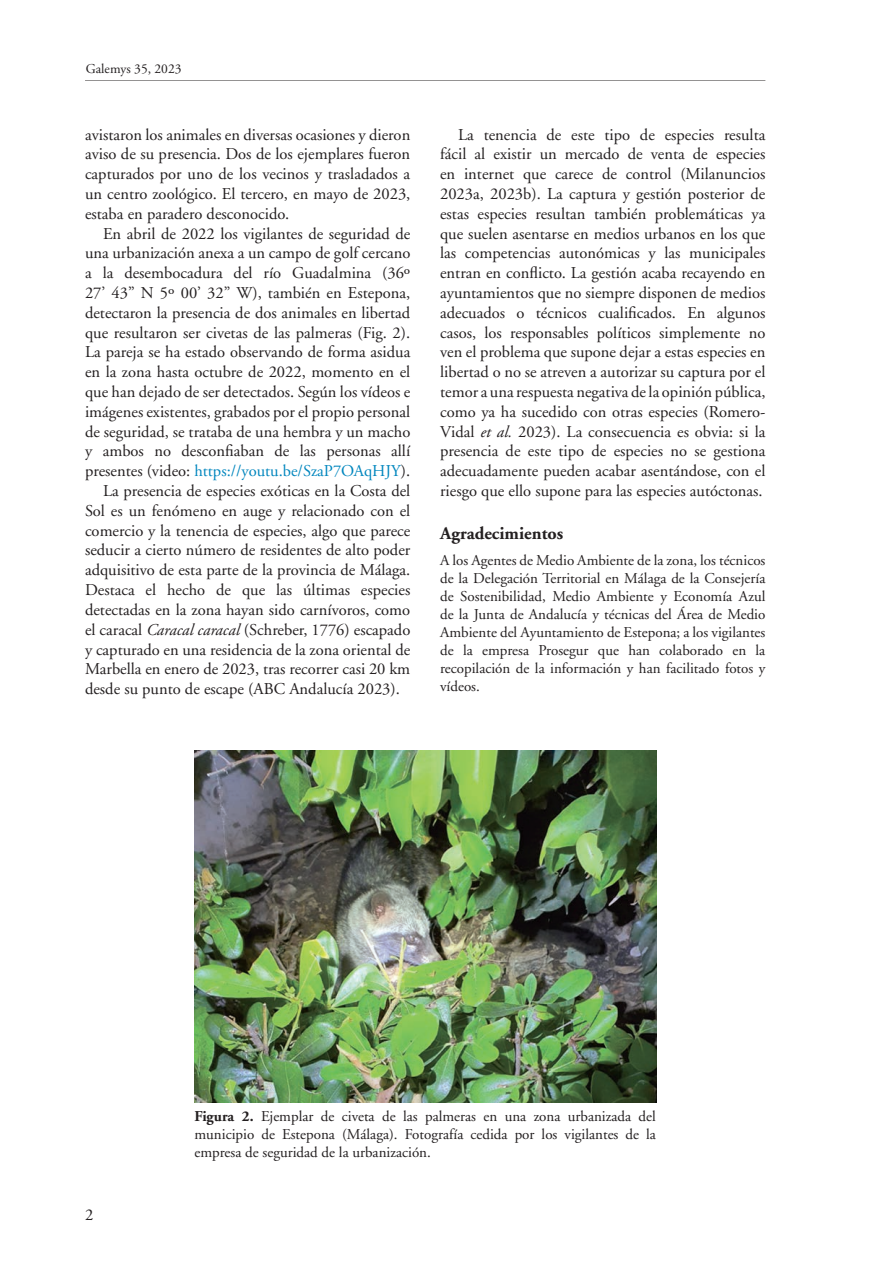
<style>
.page{position:relative;width:893px;height:1263px;background:#fff}
.page>*{position:absolute;margin:0;border:0;box-sizing:border-box;transform-origin:0 0}
.t1{font:700 18px "Adobe Garamond";color:#231f20}
.t2{font:16.5px/19.8px "Adobe Garamond";color:#231f20;text-align:justify}
.t3{font:16.5px "Adobe Garamond";color:#0086be}
.t4{font:15px/18px "Adobe Garamond";color:#231f20;text-align:justify}
.t5{font:13.5px "Adobe Garamond";color:#231f20}
.s1{color:#231f20}
.s2{font-style:italic}
.s3{font-weight:700}
</style>
<div class="page">
<hr style="left:85px;top:80px;width:680px;height:1px;background:#231f20">
<img style="left:194px;top:750px;width:462px;height:352px">
<p class="t5" style="left:86px;top:62px;width:97px">Galemys 35, 2023</p>
<p class="t2" style="left:85px;top:125px;width:327px">avistaron los animales en diversas ocasiones y dieron aviso de su presencia. Dos de los ejemplares fueron capturados por uno de los vecinos y trasladados a un centro zoológico. El tercero, en mayo de 2023, estaba en paradero desconocido.</p>
<p class="t2" style="left:103px;top:224px;width:309px">En abril de 2022 los vigilantes de seguridad de</p>
<p class="t2" style="left:85px;top:244px;width:327px">una urbanización anexa a un campo de golf cercano</p>
<p class="t2" style="left:85px;top:264px;width:327px">a la desembocadura del río Guadalmina (36º</p>
<p class="t2" style="left:85px;top:283px;width:327px">27’ 43” N 5º 00’ 32” W), también en Estepona,</p>
<p class="t2" style="left:85px;top:303px;width:327px">detectaron la presencia de dos animales en libertad</p>
<p class="t2" style="left:85px;top:323px;width:327px">que resultaron ser civetas de las palmeras (Fig. 2).</p>
<p class="t2" style="left:85px;top:343px;width:327px">La pareja se ha estado observando de forma asidua</p>
<p class="t2" style="left:85px;top:363px;width:327px">en la zona hasta octubre de 2022, momento en el</p>
<p class="t2" style="left:85px;top:382px;width:327px">que han dejado de ser detectados. Según los vídeos e</p>
<p class="t2" style="left:85px;top:402px;width:327px">imágenes existentes, grabados por el propio personal</p>
<p class="t2" style="left:85px;top:422px;width:327px">de seguridad, se trataba de una hembra y un macho</p>
<p class="t2" style="left:85px;top:442px;width:327px">y ambos no desconfiaban de las personas allí</p>
<p class="t3" style="left:85px;top:462px;width:327px"><span class="s1">presentes (video:</span> https://youtu.be/SzaP7OAqHJY<span class="s1">).</span></p>
<p class="t2" style="left:103px;top:481px;width:309px">La presencia de especies exóticas en la Costa del</p>
<p class="t2" style="left:85px;top:501px;width:327px">Sol es un fenómeno en auge y relacionado con el</p>
<p class="t2" style="left:85px;top:521px;width:327px">comercio y la tenencia de especies, algo que parece</p>
<p class="t2" style="left:85px;top:541px;width:327px">seducir a cierto número de residentes de alto poder</p>
<p class="t2" style="left:85px;top:561px;width:327px">adquisitivo de esta parte de la provincia de Málaga.</p>
<p class="t2" style="left:85px;top:580px;width:327px">Destaca el hecho de que las últimas especies</p>
<p class="t2" style="left:85px;top:600px;width:327px">detectadas en la zona hayan sido carnívoros, como</p>
<p class="t2" style="left:85px;top:620px;width:327px">el caracal <span class="s2">Caracal caracal</span> (Schreber, 1776) escapado</p>
<p class="t2" style="left:85px;top:640px;width:327px">y capturado en una residencia de la zona oriental de</p>
<p class="t2" style="left:85px;top:660px;width:327px">Marbella en enero de 2023, tras recorrer casi 20 km</p>
<p class="t2" style="left:85px;top:679px;width:316px">desde su punto de escape (ABC Andalucía 2023).</p>
<p class="t2" style="left:440px;top:125px;width:327px;text-indent:18px">La tenencia de este tipo de especies resulta fácil al existir un mercado de venta de especies en internet que carece de control (Milanuncios 2023a, 2023b). La captura y gestión posterior de estas especies resultan también problemáticas ya que suelen asentarse en medios urbanos en los que las competencias autonómicas y las municipales entran en conflicto. La gestión acaba recayendo en ayuntamientos que no siempre disponen de medios adecuados o técnicos cualificados. En algunos casos, los responsables políticos simplemente no ven el problema que supone dejar a estas especies en libertad o no se atreven a autorizar su captura por el temor a una respuesta negativa de la opinión pública, como ya ha sucedido con otras especies (Romero-Vidal <span class="s2">et al.</span> 2023). La consecuencia es obvia: si la presencia de este tipo de especies no se gestiona adecuadamente pueden acabar asentándose, con el riesgo que ello supone para las especies autóctonas.</p>
<p class="t1" style="left:440px;top:523px;width:125px">Agradecimientos</p>
<p class="t4" style="left:440px;top:552px;width:327px">A los Agentes de Medio Ambiente de la zona, los técnicos de la Delegación Territorial en Málaga de la Consejería de Sostenibilidad, Medio Ambiente y Economía Azul de la Junta de Andalucía y técnicas del Área de Medio Ambiente del Ayuntamiento de Estepona; a los vigilantes de la empresa Prosegur que han colaborado en la recopilación de la información y han facilitado fotos y vídeos.</p>
<p class="t2" style="left:85px;top:1206px;width:10px">2</p>
<p class="t4" style="left:194px;top:1107px;width:463px"><span class="s3">Figura 2.</span> Ejemplar de civeta de las palmeras en una zona urbanizada del municipio de Estepona (Málaga). Fotografía cedida por los vigilantes de la empresa de seguridad de la urbanización.</p>
</div>
